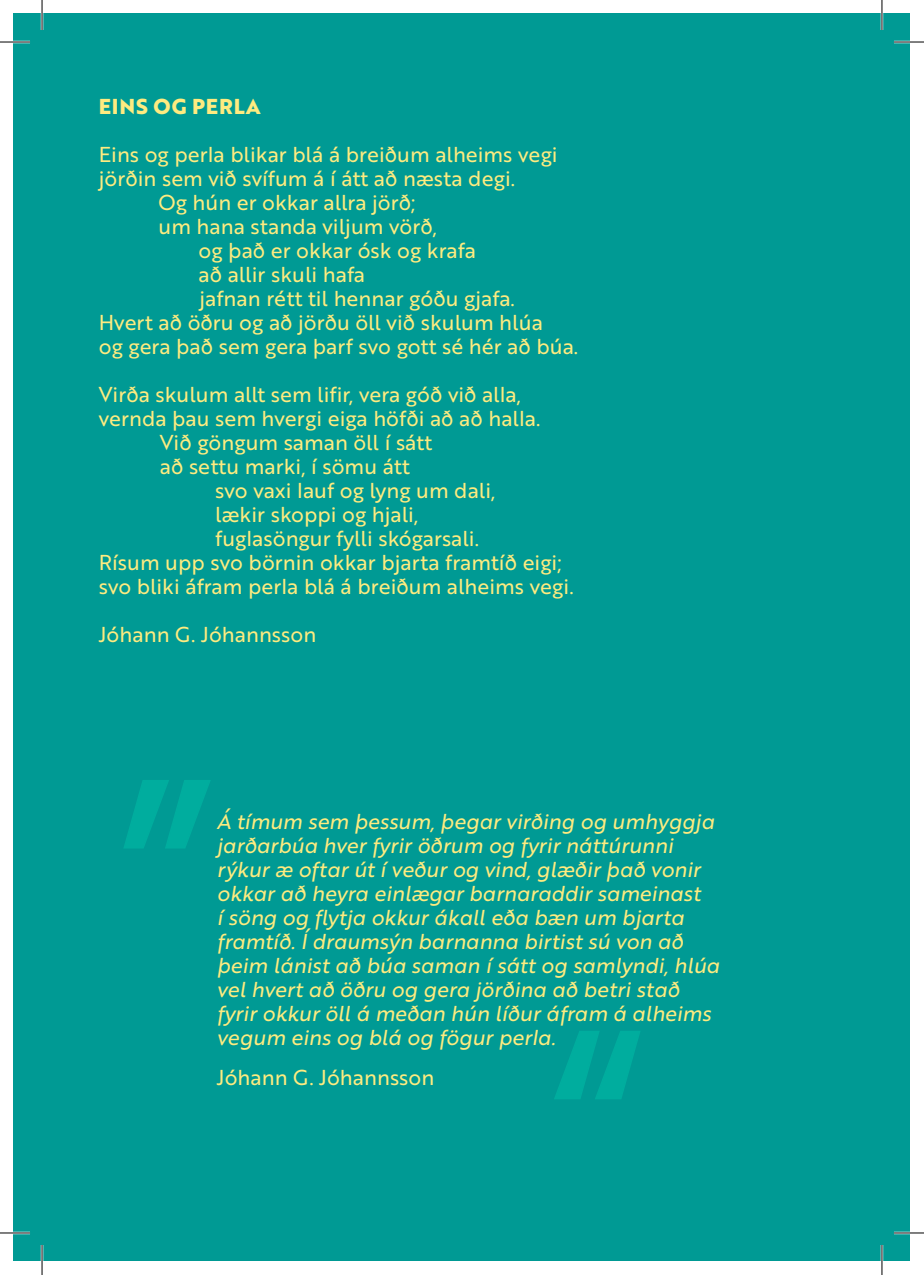
<style>
.page{position:relative;width:924px;height:1275px;background:#fff}
.page>*{position:absolute;margin:0;border:0;box-sizing:border-box;transform-origin:0 0}
.t1{font:21px "Brother 1816 Regular";color:#feeb80}
.t2{font:21px/24px "Brother 1816 Regular Italic";color:#feeb80}
.t3{font:700 21px "Brother 1816 Extra";letter-spacing:.04em;color:#feeb80}
</style>
<div class="page">
<div style="left:14px;top:14px;width:895px;height:1247px;background:#009a94"></div>
<svg style="left:124px;top:780px;width:87px;height:68px"></svg>
<svg style="left:554px;top:1031px;width:86px;height:68px"></svg>
<hr style="left:0;top:41px;width:30px;height:2px;background:#fff">
<hr style="left:893px;top:41px;width:30px;height:2px;background:#fff">
<hr style="left:0;top:1231px;width:30px;height:3px;background:#fff">
<hr style="left:893px;top:1231px;width:30px;height:3px;background:#fff">
<hr style="left:41px;top:0;width:2px;height:30px;background:#fff">
<hr style="left:41px;top:1245px;width:2px;height:30px;background:#fff">
<hr style="left:880px;top:0;width:2px;height:30px;background:#fff">
<hr style="left:880px;top:1245px;width:2px;height:30px;background:#fff">
<hr style="left:0;top:42px;width:30px;height:1px;background:#000">
<hr style="left:893px;top:42px;width:30px;height:1px;background:#000">
<hr style="left:0;top:1232px;width:30px;height:1px;background:#000">
<hr style="left:893px;top:1232px;width:30px;height:1px;background:#000">
<hr style="left:42px;top:0;width:1px;height:30px;background:#000">
<hr style="left:42px;top:1245px;width:1px;height:30px;background:#000">
<hr style="left:881px;top:0;width:1px;height:30px;background:#000">
<hr style="left:881px;top:1245px;width:1px;height:30px;background:#000">
<p class="t3" style="left:99px;top:90px;width:163px">EINS OG PERLA</p>
<p class="t1" style="left:99px;top:139px;width:460px">Eins og perla blikar blá á breiðum alheims vegi</p>
<p class="t1" style="left:99px;top:163px;width:418px">jörðin sem við svífum á í átt að næsta degi.</p>
<p class="t1" style="left:158px;top:187px;width:258px">Og hún er okkar allra jörð;</p>
<p class="t1" style="left:158px;top:211px;width:280px">um hana standa viljum vörð,</p>
<p class="t1" style="left:198px;top:235px;width:279px">og það er okkar ósk og krafa</p>
<p class="t1" style="left:198px;top:259px;width:168px">að allir skuli hafa</p>
<p class="t1" style="left:199px;top:283px;width:317px">jafnan rétt til hennar góðu gjafa.</p>
<p class="t1" style="left:99px;top:307px;width:445px">Hvert að öðru og að jörðu öll við skulum hlúa</p>
<p class="t1" style="left:99px;top:331px;width:480px">og gera það sem gera þarf svo gott sé hér að búa.</p>
<p class="t1" style="left:99px;top:379px;width:423px">Virða skulum allt sem lifir, vera góð við alla,</p>
<p class="t1" style="left:99px;top:403px;width:443px">vernda þau sem hvergi eiga höfði að að halla.</p>
<p class="t1" style="left:160px;top:427px;width:274px">Við göngum saman öll í sátt</p>
<p class="t1" style="left:160px;top:451px;width:251px">að settu marki, í sömu átt</p>
<p class="t1" style="left:215px;top:475px;width:281px">svo vaxi lauf og lyng um dali,</p>
<p class="t1" style="left:215px;top:499px;width:204px">lækir skoppi og hjali,</p>
<p class="t1" style="left:215px;top:523px;width:265px">fuglasöngur fylli skógarsali.</p>
<p class="t1" style="left:99px;top:547px;width:464px">Rísum upp svo börnin okkar bjarta framtíð eigi;</p>
<p class="t1" style="left:99px;top:571px;width:476px">svo bliki áfram perla blá á breiðum alheims vegi.</p>
<p class="t1" style="left:99px;top:619px;width:219px">Jóhann G. Jóhannsson</p>
<p class="t2" style="left:217px;top:808px;width:504px">Á tímum sem þessum, þegar virðing og umhyggja jarðarbúa hver fyrir öðrum og fyrir náttúrunni rýkur æ oftar út í veður og vind, glæðir það vonir okkar að heyra einlægar barnaraddir sameinast<br>í söng og flytja okkur ákall eða bæn um bjarta framtíð. Í draumsýn barnanna birtist sú von að þeim lánist að búa saman í sátt og samlyndi, hlúa vel hvert að öðru og gera jörðina að betri stað fyrir okkur öll á meðan hún líður áfram á alheims vegum eins og blá og fögur perla.</p>
<p class="t1" style="left:217px;top:1061px;width:219px">Jóhann G. Jóhannsson</p>
</div>
